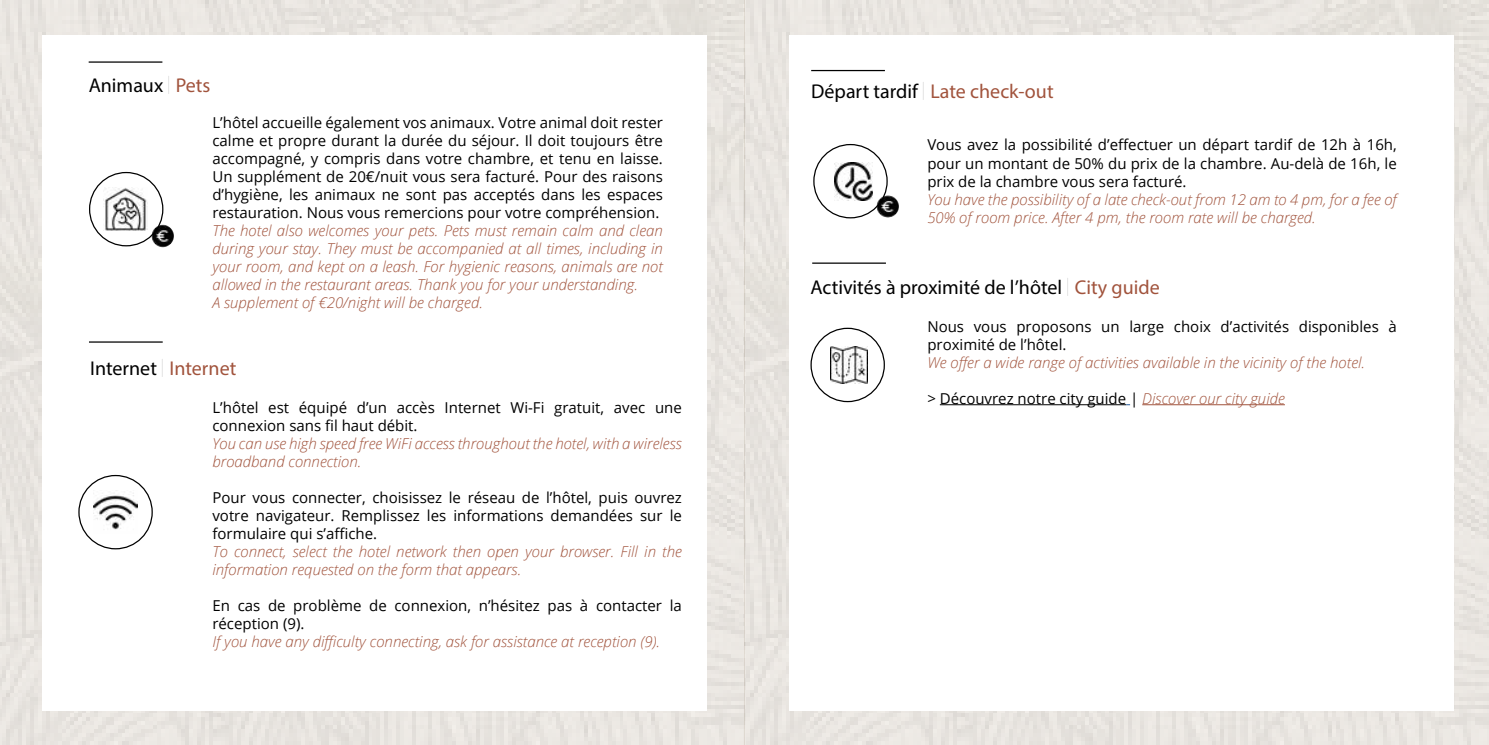
<style>
.page{position:relative;width:1489px;height:745px;background:#fff}
.page>*{position:absolute;margin:0;border:0;box-sizing:border-box;transform-origin:0 0}
.t1{font:20px "Myriad Pro";color:#000}
.t2{font:20px "Myriad Pro";color:#a1533c}
.t3{font:15px/18px "Open Sans";color:#000;text-align:justify}
.t4{font:italic 300 15px/18px "Open Sans";color:#a1533c}
.s1{font-family:"Operetta 52";font-weight:500}
.s2{color:#a1533c}
.s3{color:#000}
.s4{font-family:"Operetta 52";font-weight:500;color:#000}
.s5{font-weight:300;font-style:italic;color:#a1533c}
</style>
<div class="page">
<img style="left:0;top:0;width:1488px;height:744px">
<div style="left:43px;top:35px;width:663px;height:675px;background:#fff"></div>
<div style="left:789px;top:35px;width:664px;height:674px;background:#fff"></div>
<hr style="left:89px;top:61px;width:73px;height:2px;background:#000">
<img style="left:105px;top:187px;width:42px;height:44px">
<div style="left:89px;top:172px;width:74px;height:74px;border:1px solid #000;border-radius:50%"></div>
<img style="left:151px;top:224px;width:23px;height:23px;border-radius:11px">
<hr style="left:89px;top:341px;width:74px;height:1px;background:#000">
<img style="left:94px;top:490px;width:43px;height:40px">
<div style="left:78px;top:474px;width:75px;height:75px;border:1px solid #000;border-radius:50%"></div>
<hr style="left:811px;top:70px;width:73px;height:1px;background:#000">
<div style="left:813px;top:144px;width:74px;height:74px;border:1px solid #000;border-radius:50%"></div>
<img style="left:834px;top:163px;width:38px;height:37px">
<img style="left:876px;top:195px;width:23px;height:22px;border-radius:11px">
<hr style="left:812px;top:262px;width:73px;height:1px;background:#000">
<hr style="left:939px;top:404px;width:187px;height:1px;background:#000">
<hr style="left:1142px;top:404px;width:142px;height:1px;background:#a1533c">
<div style="left:810px;top:327px;width:74px;height:75px;border:1px solid #000;border-radius:50%"></div>
<img style="left:830px;top:346px;width:38px;height:37px">
<h1 class="t1" style="left:89px;top:73px;width:123px">Animaux <span class="s1">|</span> <span class="s2">Pets</span></h1>
<p class="t3" style="left:212px;top:113px;width:452px">L’hôtel accueille également vos animaux. Votre animal doit rester calme et propre durant la durée du séjour. Il doit toujours être accompagné, y compris dans votre chambre, et tenu en laisse.<br>Un supplément de 20€/nuit vous sera facturé. Pour des raisons d’hygiène, les animaux ne sont pas acceptés dans les espaces restauration. Nous vous remercions pour votre compréhension.</p>
<p class="t4" style="left:212px;top:221px;width:452px">The hotel also welcomes your pets. Pets must remain calm and clean during your stay. They must be accompanied at all times, including in your room, and kept on a leash. For hygienic reasons, animals are not allowed in the restaurant areas. Thank you for your understanding.<br>A supplement of €20/night will be charged.</p>
<h1 class="t1" style="left:90px;top:355px;width:148px">Internet <span class="s1">|</span> <span class="s2">Internet</span></h1>
<p class="t3" style="left:212px;top:398px;width:471px">L’hôtel est équipé d’un accès Internet Wi-Fi gratuit, avec une connexion sans fil haut débit.</p>
<p class="t4" style="left:212px;top:433px;width:471px">You can use high speed free WiFi access throughout the hotel, with a wireless broadband connection.</p>
<p class="t3" style="left:212px;top:488px;width:471px">Pour vous connecter, choisissez le réseau de l’hôtel, puis ouvrez votre navigateur. Remplissez les informations demandées sur le formulaire qui s’affiche.</p>
<p class="t4" style="left:212px;top:541px;width:471px">To connect, select the hotel network then open your browser. Fill in the information requested on the form that appears.</p>
<p class="t3" style="left:212px;top:596px;width:471px">En cas de problème de connexion, n’hésitez pas à contacter la réception (9).</p>
<p class="t4" style="left:212px;top:631px;width:449px">If you have any difficulty connecting, ask for assistance at reception (9).</p>
<h1 class="t2" style="left:811px;top:79px;width:244px"><span class="s3">Départ tardif</span> <span class="s4">|</span> Late check-out</h1>
<p class="t3" style="left:927px;top:135px;width:471px">Vous avez la possibilité d’effectuer un départ tardif de 12h à 16h, pour un montant de 50% du prix de la chambre. Au-delà de 16h, le prix de la chambre vous sera facturé.</p>
<p class="t4" style="left:927px;top:189px;width:471px">You have the possibility of a late check-out from 12 am to 4 pm, for a fee of<br>50% of room price. After 4 pm, the room rate will be charged.</p>
<h1 class="t1" style="left:810px;top:275px;width:351px">Activités à proximité de l’hôtel <span class="s1">|</span> <span class="s2">City guide</span></h1>
<p class="t3" style="left:927px;top:316px;width:471px">Nous vous proposons un large choix d’activités disponibles à proximité de l’hôtel.</p>
<p class="t4" style="left:927px;top:352px;width:439px">We offer a wide range of activities available in the vicinity of the hotel.</p>
<p class="t3" style="left:927px;top:388px;width:359px">&gt; Découvrez notre city guide | <span class="s5">Discover our city guide</span></p>
</div>
